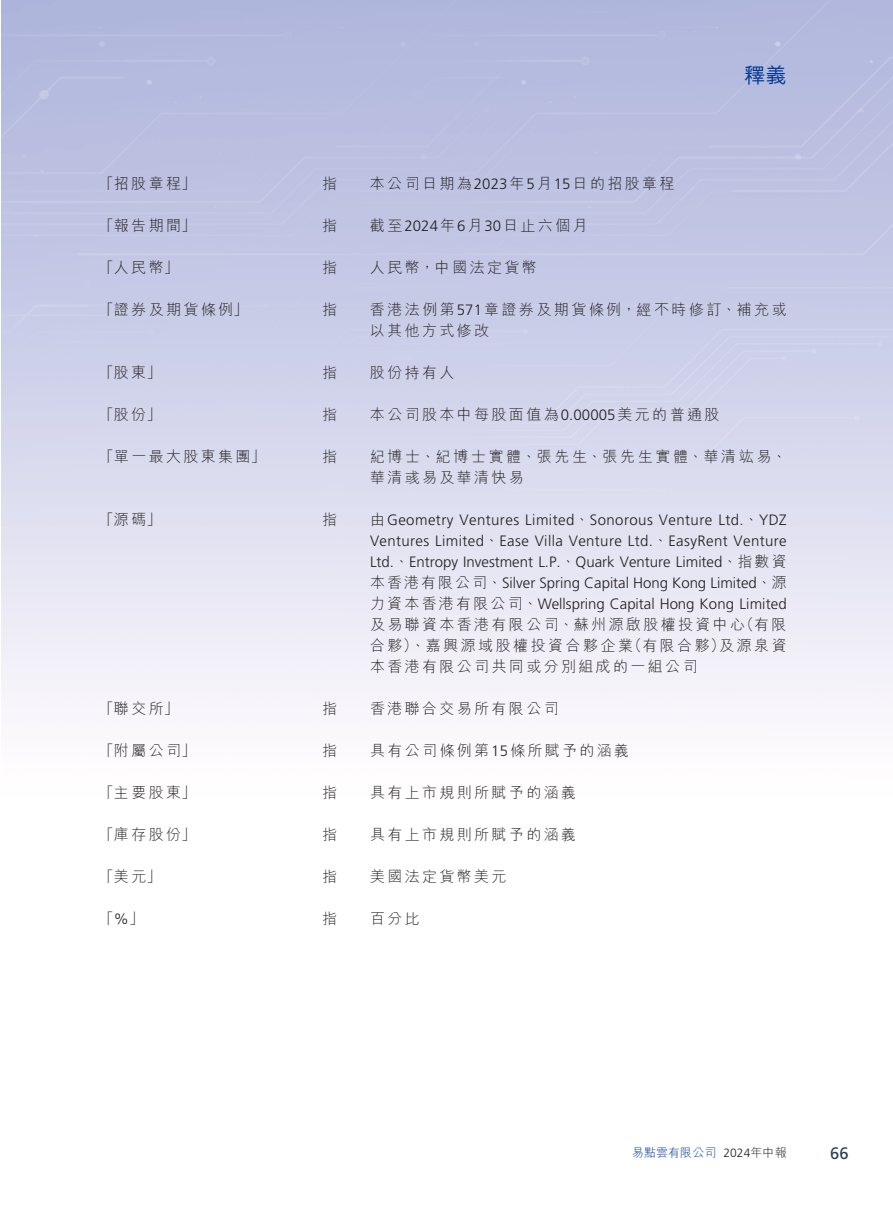
<style>
.page{position:relative;width:893px;height:1212px;background:#fff}
.page>*{position:absolute;margin:0;border:0;box-sizing:border-box;transform-origin:0 0}
.t1{font:500 21px "M Hei HK";color:#003894}
.t2{font:16.5px "Frutiger LT Pro";color:#283b58}
.t3{font:300 15px/21px "M Hei HK";letter-spacing:.16em;color:#231f20}
.t4{font:300 15px/21px "Frutiger LT Pro";letter-spacing:.01em;color:#231f20;text-align:justify}
.t5{font:300 15px "Frutiger LT Pro";letter-spacing:.03em;color:#231f20}
.t6{font:300 12px "Frutiger LT Pro";color:#231f20}
.t7{font:300 12px "M Hei HK";letter-spacing:.01em;color:#003894}
.s1{font-family:"Frutiger LT Pro"}
.s2{font-family:"M Hei HK"}
</style>
<div class="page">
<h1 class="t1" style="left:745px;top:60px;width:44px">釋義</h1>
<p class="t3" style="left:99px;top:173px;width:99px">「招股章程」</p>
<p class="t3" style="left:322px;top:173px;width:16px">指</p>
<p class="t3" style="left:370px;top:173px;width:306px">本公司日期為<span class="s1">2023</span>年<span class="s1">5</span>月<span class="s1">15</span>日的招股章程</p>
<p class="t3" style="left:99px;top:215px;width:99px">「報告期間」</p>
<p class="t3" style="left:322px;top:215px;width:16px">指</p>
<p class="t3" style="left:370px;top:215px;width:219px">截至<span class="s1">2024</span>年<span class="s1">6</span>月<span class="s1">30</span>日止六個月</p>
<p class="t3" style="left:99px;top:257px;width:81px">「人民幣」</p>
<p class="t3" style="left:322px;top:257px;width:16px">指</p>
<p class="t3" style="left:370px;top:257px;width:168px">人民幣，中國法定貨幣</p>
<p class="t3" style="left:99px;top:299px;width:151px">「證券及期貨條例」</p>
<p class="t3" style="left:322px;top:299px;width:16px">指</p>
<p class="t3" style="left:370px;top:299px;width:418px">香港法例第<span class="s1">571</span>章證券及期貨條例，經不時修訂、補充或</p>
<p class="t3" style="left:99px;top:362px;width:64px">「股東」</p>
<p class="t3" style="left:322px;top:362px;width:16px">指</p>
<p class="t3" style="left:370px;top:320px;width:121px">以其他方式修改</p>
<p class="t3" style="left:370px;top:362px;width:86px">股份持有人</p>
<p class="t3" style="left:99px;top:404px;width:64px">「股份」</p>
<p class="t3" style="left:322px;top:404px;width:16px">指</p>
<p class="t3" style="left:370px;top:404px;width:351px">本公司股本中每股面值為<span class="s1">0.00005</span>美元的普通股</p>
<p class="t3" style="left:99px;top:446px;width:168px">「單一最大股東集團」</p>
<p class="t3" style="left:322px;top:446px;width:16px">指</p>
<p class="t3" style="left:370px;top:446px;width:418px">紀博士、紀博士實體、張先生、張先生實體、華清竑易、</p>
<p class="t3" style="left:99px;top:509px;width:64px">「源碼」</p>
<p class="t3" style="left:322px;top:509px;width:16px">指</p>
<p class="t3" style="left:370px;top:467px;width:155px">華清彧易及華清快易</p>
<p class="t5" style="left:370px;top:511px;width:418px"><span class="s2">由</span>Geometry Ventures Limited<span class="s2">、</span>Sonorous Venture Ltd <span class="s2">、</span>. YDZ</p>
<p class="t3" style="left:99px;top:698px;width:81px">「聯交所」</p>
<p class="t3" style="left:322px;top:698px;width:16px">指</p>
<p class="t4" style="left:370px;top:531px;width:418px">Ventures Limited<span class="s2">、</span>Ease Villa Venture Ltd <span class="s2">、</span>. EasyRent Venture Ltd <span class="s2">、</span>. Entropy Investment <span class="s2">、</span>.P.L Quark Venture Limited<span class="s2">、指數資本香港有限公司、</span>Silver Spring Capital Hong Kong Limited<span class="s2">、源力資本香港有限公司、</span>Wellspring Capital Hong Kong Limited</p>
<p class="t3" style="left:739px;top:614px;width:49px">（有限</p>
<p class="t3" style="left:370px;top:614px;width:418px">及易聯資本香港有限公司、蘇州源啟股權投資中心<br>合夥）、嘉興源域股權投資合夥企 （業 有限合夥 及） 源泉資本香港有限公司共同或分別組成的一組公司</p>
<p class="t3" style="left:370px;top:698px;width:190px">香港聯合交易所有限公司</p>
<p class="t3" style="left:99px;top:740px;width:99px">「附屬公司」</p>
<p class="t3" style="left:322px;top:740px;width:16px">指</p>
<p class="t3" style="left:370px;top:740px;width:261px">具有公司條例第<span class="s1">15</span>條所賦予的涵義</p>
<p class="t3" style="left:99px;top:782px;width:99px">「主要股東」</p>
<p class="t3" style="left:322px;top:782px;width:16px">指</p>
<p class="t3" style="left:370px;top:782px;width:208px">具有上市規則所賦予的涵義</p>
<p class="t3" style="left:99px;top:824px;width:99px">「庫存股份」</p>
<p class="t3" style="left:322px;top:824px;width:16px">指</p>
<p class="t3" style="left:370px;top:824px;width:208px">具有上市規則所賦予的涵義</p>
<p class="t3" style="left:99px;top:866px;width:64px">「美元」</p>
<p class="t3" style="left:322px;top:866px;width:16px">指</p>
<p class="t3" style="left:370px;top:866px;width:138px">美國法定貨幣美元</p>
<p class="t3" style="left:99px;top:908px;width:47px">「<span class="s1">%</span>」</p>
<p class="t3" style="left:322px;top:908px;width:16px">指</p>
<p class="t3" style="left:370px;top:908px;width:51px">百分比</p>
<p class="t7" style="left:632px;top:1144px;width:86px">易點雲有限公司</p>
<p class="t6" style="left:723px;top:1146px;width:65px">2024<span class="s2">年中報</span></p>
<p class="t2" style="left:830px;top:1144px;width:20px">66</p>
</div>
